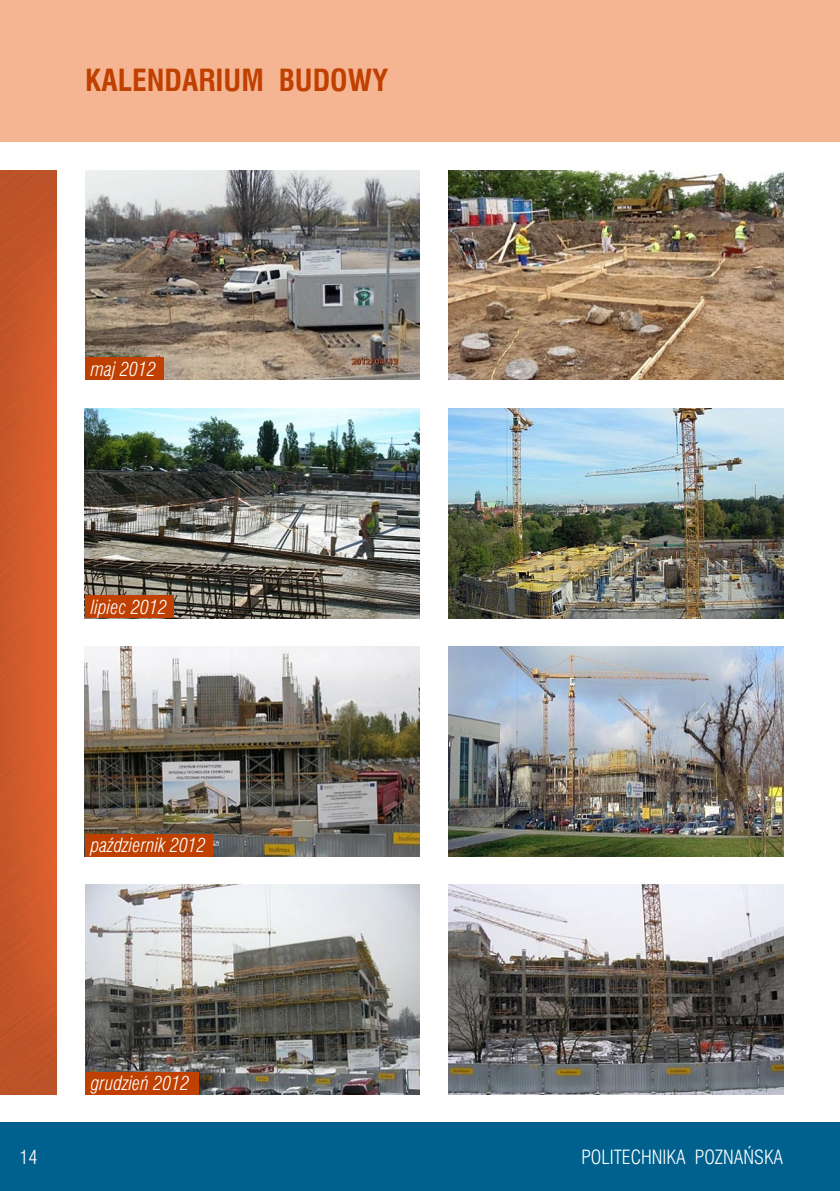
<style>
.page{position:relative;width:840px;height:1191px;background:#fff}
.page>*{position:absolute;margin:0;border:0;box-sizing:border-box;transform-origin:0 0}
.t1{font:700 28px "Swis 721 Cn PL";color:#bf4000}
.t2{font:italic 18px "Swis 721 Lt Cn PL";color:#fff}
.t3{font:18px "Swis 721 Lt Cn PL";color:#fff}
</style>
<div class="page">
<div style="left:0;top:1123px;width:839px;height:68px;background:#00618e"></div>
<hr style="left:839px;top:1123px;width:1px;height:68px;background:#00618e">
<div style="left:0;top:0;width:839px;height:142px;background:#f5b592"></div>
<svg style="left:0;top:170px;width:57px;height:924px;background:#cd592b"></svg>
<img style="left:85px;top:170px;width:335px;height:210px">
<img style="left:448px;top:170px;width:334px;height:210px">
<img style="left:85px;top:408px;width:335px;height:210px">
<img style="left:448px;top:408px;width:334px;height:210px">
<img style="left:85px;top:646px;width:335px;height:210px">
<img style="left:448px;top:646px;width:334px;height:210px">
<img style="left:85px;top:884px;width:335px;height:210px">
<img style="left:448px;top:884px;width:334px;height:210px">
<div style="left:85px;top:357px;width:78px;height:23px;background:#bf4000"></div>
<div style="left:85px;top:595px;width:88px;height:23px;background:#bf4000"></div>
<div style="left:85px;top:833px;width:127px;height:23px;background:#bf4000"></div>
<div style="left:85px;top:1071px;width:113px;height:23px;background:#bf4000"></div>
<h1 class="t1" style="left:85px;top:62px;width:304px">KALENDARIUM BUDOWY</h1>
<p class="t2" style="left:91px;top:357px;width:67px">maj 2012</p>
<p class="t2" style="left:91px;top:595px;width:78px">lipiec 2012</p>
<p class="t2" style="left:91px;top:833px;width:117px">październik 2012</p>
<p class="t3" style="left:19px;top:1145px;width:19px">14</p>
<p class="t2" style="left:91px;top:1072px;width:100px">grudzień 2012</p>
<p class="t3" style="left:581px;top:1145px;width:203px">POLITECHNIKA POZNAŃSKA</p>
</div>
